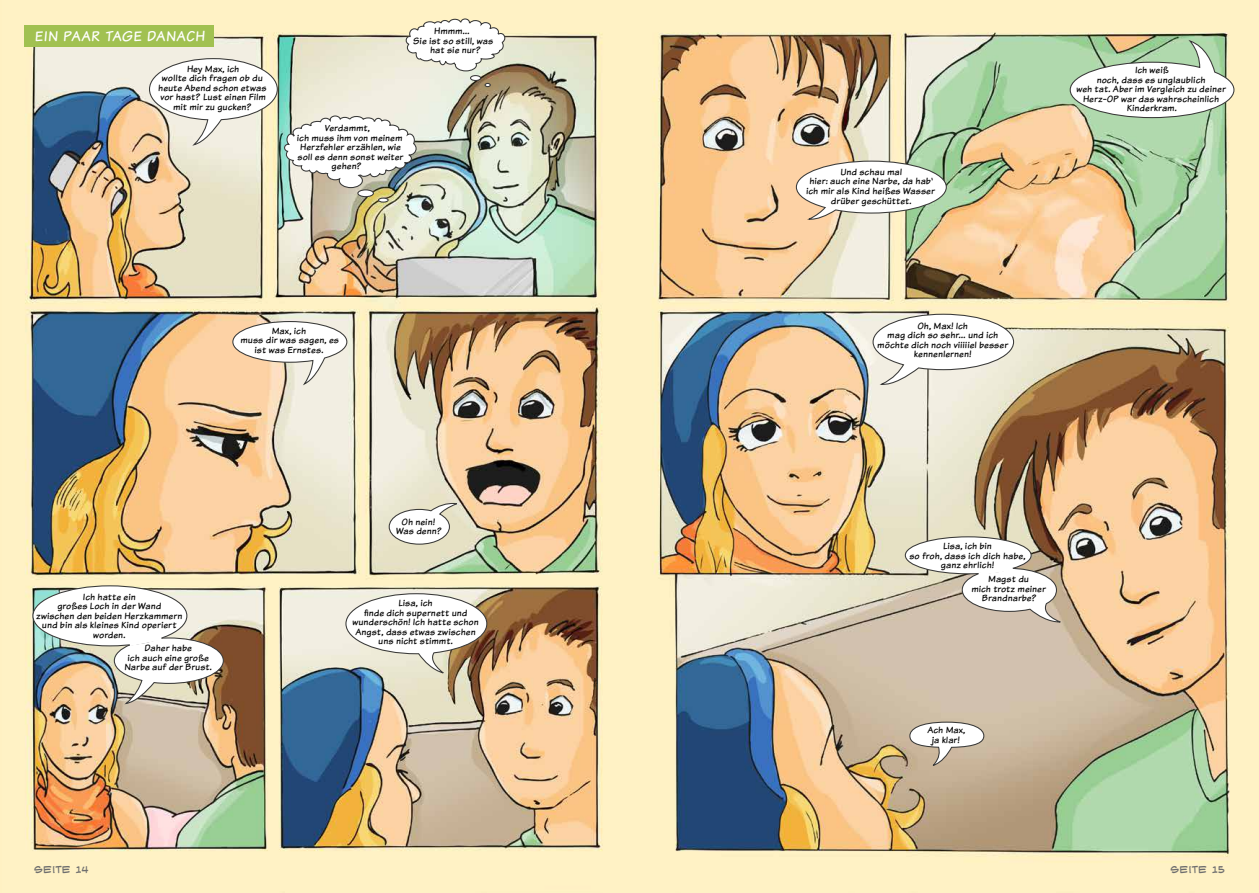
<style>
.page{position:relative;width:1259px;height:893px;background:#fff}
.page>*{position:absolute;margin:0;border:0;box-sizing:border-box;transform-origin:0 0}
.t1{font:14.85px "Komika Text";letter-spacing:.05em;color:#fff}
.t2{font:9.6px/9.6px "Komika Text";letter-spacing:.025em;color:#000;text-align:center}
.t3{font:9.6px "Web Letterer BB";letter-spacing:.035em;color:#6e6e6e}
</style>
<div class="page">
<img style="left:3px;top:0;width:1256px;height:893px">
<div style="left:33px;top:586px;width:154px;height:60px;background:#fff;border-radius:50%"></div>
<div style="left:24px;top:26px;width:189px;height:21px;background:#a1c151"></div>
<svg style="left:232px;top:320px;width:116px;height:67px"></svg>
<svg style="left:388px;top:502px;width:73px;height:43px"></svg>
<img style="left:345px;top:593px;width:143px;height:82px">
<div style="left:358px;top:190px;width:15px;height:7px;background:#fff;border-radius:50%"></div>
<div style="left:357px;top:189px;width:17px;height:8px;border:1px solid #3a3a39;border-radius:50%"></div>
<hr style="left:378px;top:198px;width:10px;height:4px;background:#fff;border-radius:50%">
<div style="left:378px;top:198px;width:11px;height:5px;border:1px solid #3a3a39;border-radius:50%"></div>
<img style="left:148px;top:18px;width:358px;height:171px">
<img style="left:113px;top:636px;width:111px;height:69px">
<svg style="left:795px;top:160px;width:152px;height:60px"></svg>
<svg style="left:1069px;top:39px;width:166px;height:80px"></svg>
<svg style="left:872px;top:313px;width:142px;height:72px"></svg>
<svg style="left:909px;top:721px;width:76px;height:47px"></svg>
<div style="left:905px;top:537px;width:126px;height:37px;background:#fff;border-radius:50%"></div>
<div style="left:905px;top:536px;width:126px;height:38px;border:1px solid #3a3a39;border-radius:50%"></div>
<svg style="left:961px;top:567px;width:104px;height:56px"></svg>
<h1 class="t1" style="left:35px;top:27px;width:171px">EIN PAAR TAGE DANACH</h1>
<p class="t2" style="left:158px;top:64px;width:110px">Hey Max, ich<br>wollte dich fragen ob du heute Abend schon etwas vor hast? Lust einen Film mit mir zu gucken?</p>
<p class="t2" style="left:413px;top:26px;width:81px">Hmmm...<br>Sie ist so still, was hat sie nur?</p>
<p class="t2" style="left:325px;top:123px;width:47px">Verdammt,</p>
<p class="t2" style="left:297px;top:133px;width:107px">ich muss ihm von meinem</p>
<p class="t2" style="left:300px;top:142px;width:102px">Herzfehler erzählen, wie</p>
<p class="t2" style="left:297px;top:152px;width:107px">soll es denn sonst weiter</p>
<p class="t2" style="left:331px;top:161px;width:32px">gehen?</p>
<p class="t2" style="left:240px;top:326px;width:100px">Max, ich<br>muss dir was sagen, es ist was Ernstes.</p>
<p class="t2" style="left:36px;top:591px;width:147px">Ich hatte ein<br>großes Loch in der Wand<br>zwischen den beiden Herzkammern und bin als kleines Kind operiert worden.</p>
<p class="t2" style="left:124px;top:643px;width:89px">Daher habe<br>ich auch eine große<br>Narbe auf der Brust.</p>
<p class="t3" style="left:34px;top:865px;width:56px">SEITE 14</p>
<p class="t2" style="left:396px;top:517px;width:47px">Oh nein!<br>Was denn?</p>
<p class="t2" style="left:352px;top:598px;width:128px">Lisa, ich<br>finde dich supernett und wunderschön! Ich hatte schon<br>Angst, dass etwas zwischen uns nicht stimmt.</p>
<p class="t2" style="left:806px;top:167px;width:130px">Und schau mal<br>hier: auch eine Narbe, da hab‘ ich mir als Kind heißes Wasser drüber geschüttet.</p>
<p class="t2" style="left:877px;top:321px;width:132px">Oh, Max! Ich<br>mag dich so sehr... und ich möchte dich noch viiiiiel besser kennenlernen!</p>
<p class="t2" style="left:1076px;top:65px;width:151px">Ich weiß<br>noch, dass es unglaublich<br>weh tat. Aber im Vergleich zu deiner<br>Herz-OP war das wahrscheinlich<br>Kinderkram.</p>
<p class="t2" style="left:909px;top:541px;width:118px">Lisa, ich bin<br>so froh, dass ich dich habe, ganz ehrlich!</p>
<p class="t2" style="left:971px;top:574px;width:76px">Magst du<br>mich trotz meiner<br>Brandnarbe?</p>
<p class="t2" style="left:927px;top:725px;width:39px">Ach Max, ja klar!</p>
<p class="t3" style="left:1170px;top:865px;width:56px">SEITE 15</p>
</div>
